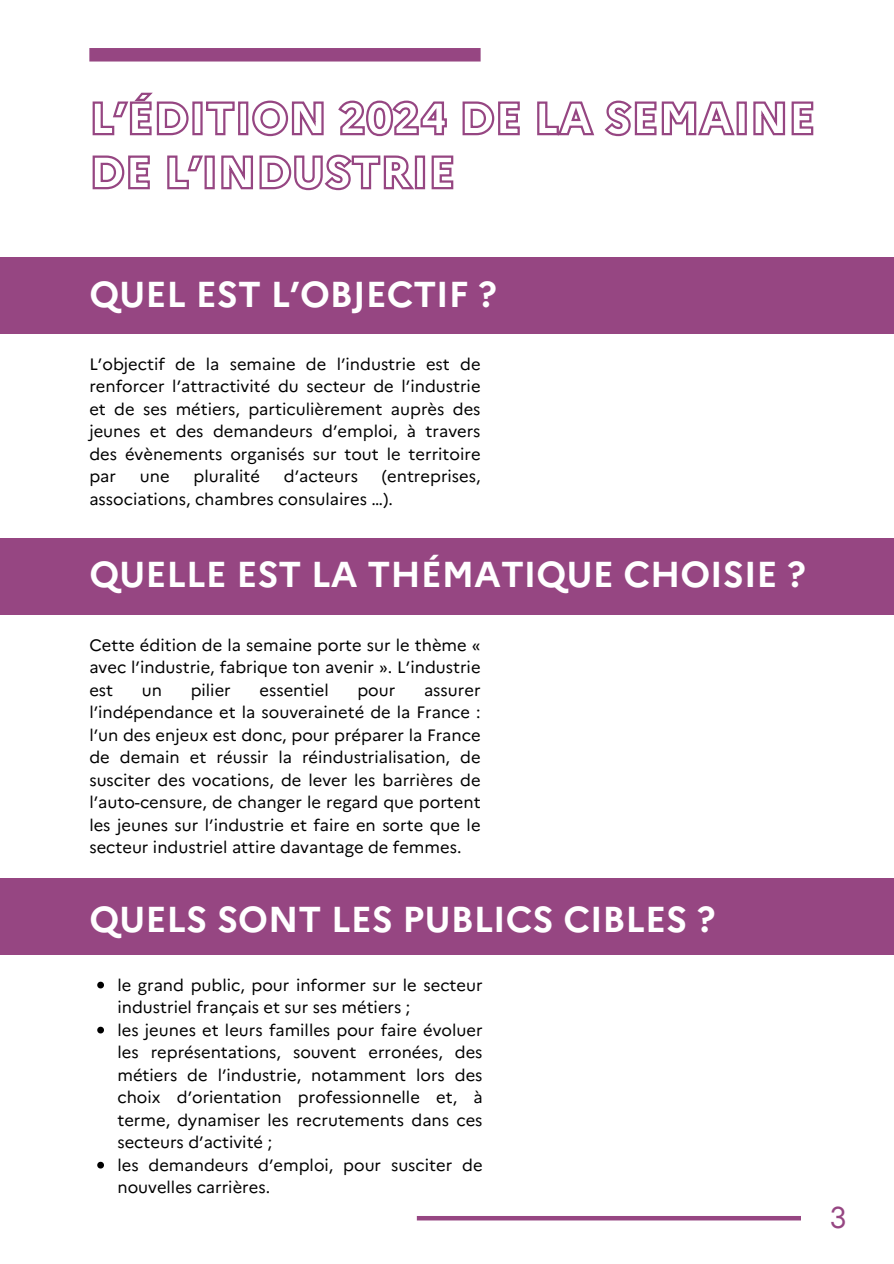
<style>
.page{position:relative;width:894px;height:1264px;background:#fff}
.page>*{position:absolute;margin:0;border:0;box-sizing:border-box;transform-origin:0 0}
.t1{font:700 36px "Marianne";color:#fff}
.t2{font:30px "TT Fors";color:#964682}
.t3{font:16.5px/22.5px "Marianne";color:#000;text-align:justify}
</style>
<div class="page">
<div style="left:89px;top:48px;width:391px;height:13px;background:#964682"></div>
<svg style="left:92px;top:92px;width:722px;height:45px"></svg>
<svg style="left:92px;top:154px;width:362px;height:37px"></svg>
<div style="left:417px;top:1215px;width:383px;height:5px;background:#964682"></div>
<div style="left:0;top:257px;width:893px;height:76px;background:#964682"></div>
<div style="left:0;top:538px;width:893px;height:77px;background:#964682"></div>
<div style="left:0;top:878px;width:893px;height:77px;background:#964682"></div>
<svg style="left:97px;top:981px;width:7px;height:7px"></svg>
<svg style="left:97px;top:1026px;width:7px;height:7px"></svg>
<svg style="left:97px;top:1161px;width:7px;height:7px"></svg>
<h2 class="t1" style="left:89px;top:266px;width:409px">QUEL EST L’OBJECTIF ?</h2>
<p class="t3" style="left:89px;top:351px;width:392px">L’objectif de la semaine de l’industrie est de renforcer l’attractivité du secteur de l’industrie et de ses métiers, particulièrement auprès des jeunes et des demandeurs d’emploi, à travers des évènements organisés sur tout le territoire par</p>
<p class="t3" style="left:89px;top:463px;width:392px;text-indent:292px">(entreprises, associations, chambres consulaires …).</p>
<p class="t3" style="left:140px;top:463px;width:31px">une</p>
<p class="t3" style="left:193px;top:463px;width:68px">pluralité</p>
<p class="t3" style="left:284px;top:463px;width:76px">d’acteurs</p>
<h2 class="t1" style="left:89px;top:546px;width:717px">QUELLE EST LA THÉMATIQUE CHOISIE ?</h2>
<p class="t3" style="left:89px;top:632px;width:392px">Cette édition de la semaine porte sur le thème « avec l’industrie, fabrique ton avenir ». L’industrie est</p>
<p class="t3" style="left:142px;top:677px;width:22px">un</p>
<p class="t3" style="left:191px;top:677px;width:42px">pilier</p>
<p class="t3" style="left:259px;top:677px;width:71px">essentiel</p>
<p class="t3" style="left:357px;top:677px;width:39px">pour</p>
<p class="t3" style="left:89px;top:677px;width:392px;text-indent:334px">assurer l’indépendance et la souveraineté de la France : l’un des enjeux est donc, pour préparer la France de demain et réussir la réindustrialisation, de susciter des vocations, de lever les barrières de l’auto-censure, de changer le regard que portent les jeunes sur l’industrie et faire en sorte que le secteur industriel attire davantage de femmes.</p>
<p class="t1" style="left:89px;top:890px;width:627px">QUELS SONT LES PUBLICS CIBLES ?</p>
<p class="t3" style="left:117px;top:972px;width:366px">le grand public, pour informer sur le secteur industriel français et sur ses métiers ;</p>
<p class="t3" style="left:117px;top:1017px;width:366px">les jeunes et leurs familles pour faire évoluer les représentations, souvent erronées, des métiers de l’industrie, notamment lors des choix d’orientation professionnelle et, à terme, dynamiser les recrutements dans ces secteurs d’activité ;</p>
<p class="t3" style="left:117px;top:1152px;width:366px">les demandeurs d’emploi, pour susciter de nouvelles carrières.</p>
<h2 class="t2" style="left:830px;top:1196px;width:18px">3</h2>
</div>
